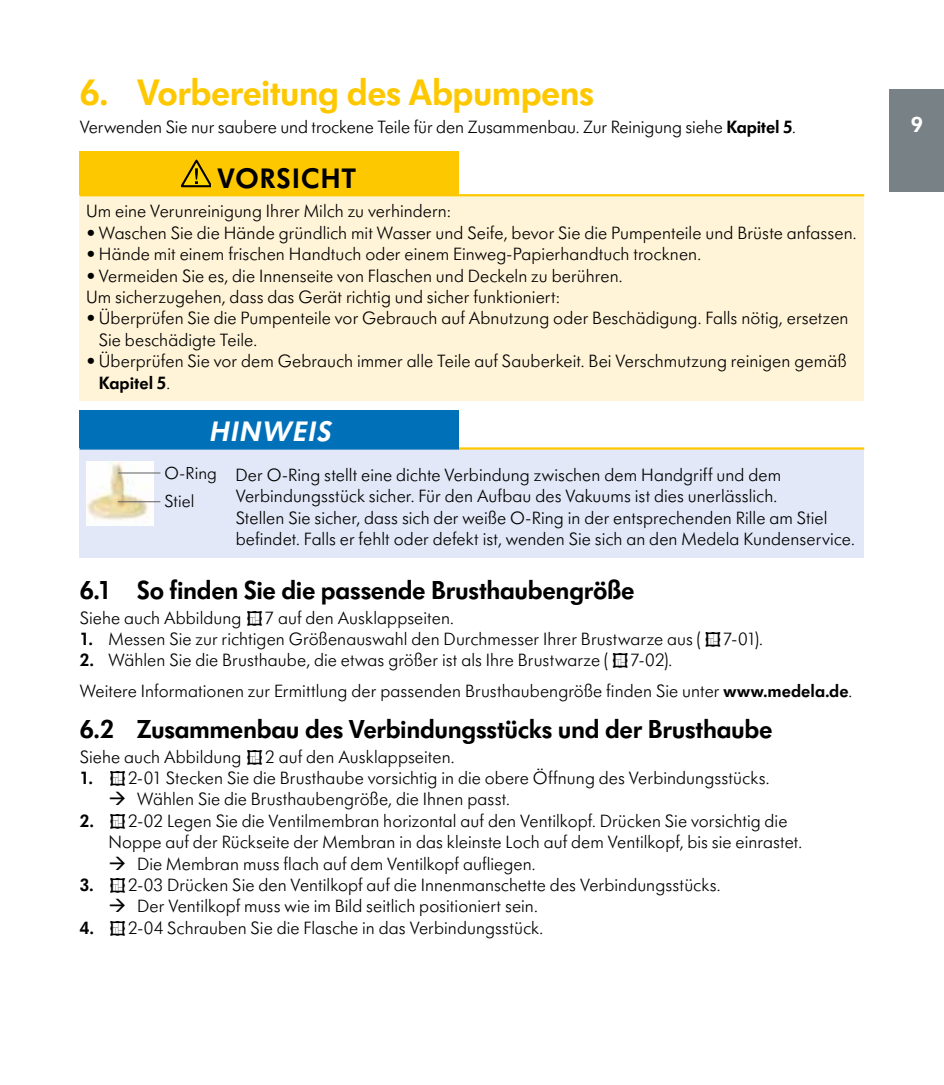
<style>
.page{position:relative;width:944px;height:1085px;background:#fff}
.page>*{position:absolute;margin:0;border:0;box-sizing:border-box;transform-origin:0 0}
.t1{font:600 38.25px "Futura SB Medela";letter-spacing:-.015em;color:#fec800}
.t2{font:600 29.25px "Futura SB Medela";letter-spacing:.045em;color:#000}
.t3{font:italic 600 29.25px "Futura SB Medela";color:#fff}
.t4{font:600 27px "Futura SB Medela";letter-spacing:-.01em;color:#000}
.t5{font:600 22.5px "Futura SB Medela";color:#fff}
.t6{font:300 18.45px/21.4px "Futura SB Medela";letter-spacing:.005em;color:#000}
.t7{font:300 18px/28.1px "Futura SB Medela";letter-spacing:.005em;color:#000}
.s1{font-weight:600}
</style>
<div class="page">
<div style="left:80px;top:151px;width:379px;height:44px;background:#fec800"></div>
<div style="left:80px;top:195px;width:784px;height:206px;background:#fff4d8"></div>
<hr style="left:80px;top:194px;width:379px;height:2px;background:#fec800">
<hr style="left:459px;top:194px;width:405px;height:2px;background:#fec800">
<svg style="left:182px;top:159px;width:29px;height:28px"></svg>
<div style="left:80px;top:410px;width:379px;height:38px;background:#0071b9"></div>
<div style="left:80px;top:448px;width:784px;height:109px;background:#e2e8f7"></div>
<hr style="left:80px;top:447px;width:379px;height:2px;background:#0071b9">
<hr style="left:459px;top:447px;width:405px;height:2px;background:#fec800">
<img style="left:86px;top:461px;width:67px;height:64px">
<hr style="left:118px;top:472px;width:42px;height:1px;background:#706f6f">
<hr style="left:118px;top:501px;width:42px;height:1px;background:#706f6f">
<div style="left:890px;top:89px;width:54px;height:102px;background:#778186"></div>
<h1 class="t1" style="left:80px;top:71px;width:516px">6. Vorbereitung des Abpumpens</h1>
<p class="t6" style="left:80px;top:116px;width:718px">Verwenden Sie nur saubere und trockene Teile für den Zusammenbau. Zur Reinigung siehe <span class="s1">Kapitel 5</span>.</p>
<h2 class="t2" style="left:218px;top:161px;width:140px">VORSICHT</h2>
<p class="t6" style="left:86px;top:200px;width:366px">Um eine Verunreinigung Ihrer Milch zu verhindern:</p>
<p class="t6" style="left:86px;top:222px;width:772px">• Waschen Sie die Hände gründlich mit Wasser und Seife, bevor Sie die Pumpenteile und Brüste anfassen.</p>
<p class="t6" style="left:86px;top:243px;width:616px">• Hände mit einem frischen Handtuch oder einem Einweg-Papierhandtuch trocknen.</p>
<p class="t6" style="left:86px;top:265px;width:538px">• Vermeiden Sie es, die Innenseite von Flaschen und Deckeln zu berühren.<br>Um sicherzugehen, dass das Gerät richtig und sicher funktioniert:</p>
<p class="t6" style="left:99px;top:307px;width:751px;text-indent:-13px">• Überprüfen Sie die Pumpenteile vor Gebrauch auf Abnutzung oder Beschädigung. Falls nötig, ersetzen<br>Sie beschädigte Teile.</p>
<p class="t6" style="left:99px;top:350px;width:749px;text-indent:-13px">• Überprüfen Sie vor dem Gebrauch immer alle Teile auf Sauberkeit. Bei Verschmutzung reinigen gemäß<br><span class="s1">Kapitel 5</span>.</p>
<h2 class="t3" style="left:209px;top:415px;width:129px">HINWEIS</h2>
<p class="t7" style="left:165px;top:459px;width:54px">O-Ring<br>Stiel</p>
<p class="t6" style="left:235px;top:464px;width:621px">Der O-Ring stellt eine dichte Verbindung zwischen dem Handgriff und dem Verbindungsstück sicher. Für den Aufbau des Vakuums ist dies unerlässlich.<br>Stellen Sie sicher, dass sich der weiße O-Ring in der entsprechenden Rille am Stiel befindet. Falls er fehlt oder defekt ist, wenden Sie sich an den Medela Kundenservice.</p>
<h3 class="t4" style="left:80px;top:575px;width:556px">6.1 So finden Sie die passende Brusthaubengröße</h3>
<p class="t6" style="left:80px;top:606px;width:376px">Siehe auch Abbildung 7 auf den Ausklappseiten.</p>
<p class="t6" style="left:80px;top:628px;width:685px"><span class="s1">1.</span> Messen Sie zur richtigen Größenauswahl den Durchmesser Ihrer Brustwarze aus ( 7-01).</p>
<p class="t6" style="left:80px;top:645px;width:774px;line-height:30.4px"><span class="s1">2.</span> Wählen Sie die Brusthaube, die etwas größer ist als Ihre Brustwarze ( 7-02).<br>Weitere Informationen zur Ermittlung der passenden Brusthaubengröße finden Sie unter <span class="s1">www.medela.de</span>.</p>
<h3 class="t4" style="left:80px;top:714px;width:694px">6.2 Zusammenbau des Verbindungsstücks und der Brusthaube</h3>
<p class="t6" style="left:80px;top:745px;width:163px">Siehe auch Abbildung</p>
<p class="t6" style="left:265px;top:745px;width:191px">2 auf den Ausklappseiten.</p>
<p class="t6" style="left:137px;top:767px;width:634px;text-indent:-57px"><span class="s1">1.</span> 2-01 Stecken Sie die Brusthaube vorsichtig in die obere Öffnung des Verbindungsstücks.<br>Wählen Sie die Brusthaubengröße, die Ihnen passt.</p>
<p class="t6" style="left:80px;top:809px;width:709px"><span class="s1">2.</span> 2-02 Legen Sie die Ventilmembran horizontal auf den Ventilkopf. Drücken Sie vorsichtig die</p>
<p class="t6" style="left:108px;top:831px;width:695px">Noppe auf der Rückseite der Membran in das kleinste Loch auf dem Ventilkopf, bis sie einrastet.</p>
<p class="t6" style="left:137px;top:852px;width:400px">Die Membran muss flach auf dem Ventilkopf aufliegen.</p>
<p class="t6" style="left:137px;top:874px;width:585px;text-indent:-57px"><span class="s1">3.</span> 2-03 Drücken Sie den Ventilkopf auf die Innenmanschette des Verbindungsstücks.<br>Der Ventilkopf muss wie im Bild seitlich positioniert sein.</p>
<p class="t6" style="left:80px;top:916px;width:465px"><span class="s1">4.</span> 2-04 Schrauben Sie die Flasche in das Verbindungsstück.</p>
<p class="t5" style="left:911px;top:112px;width:13px">9</p>
</div>
